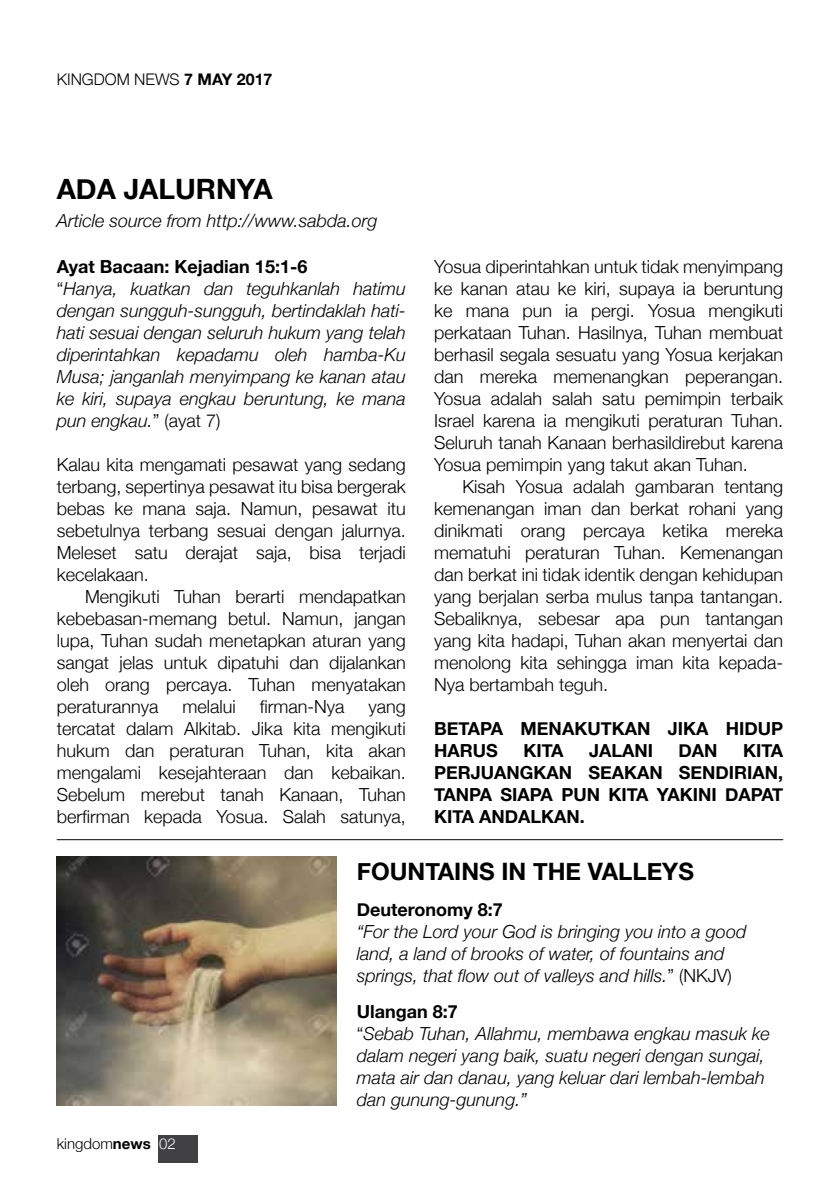
<style>
.page{position:relative;width:840px;height:1191px;background:#fff}
.page>*{position:absolute;margin:0;border:0;box-sizing:border-box;transform-origin:0 0}
.t1{font:700 28px "Helvetica Neue";color:#000}
.t2{font:700 24px "Helvetica Neue";color:#000}
.t3{font:300 18px/22px "Helvetica Neue";color:#000;text-align:justify}
.t4{font:italic 300 18px/22px "Helvetica Neue";color:#000}
.t5{font:700 18px "Helvetica Neue";color:#000}
.t6{font:300 16px "Helvetica Neue";color:#000}
.t7{font:300 15px "Helvetica Neue";color:#000}
.s1{font-weight:700}
.s2{font-weight:700;font-style:normal}
.s3{font-style:normal}
.s4{color:#fff}
</style>
<div class="page">
<div style="left:158px;top:1135px;width:39px;height:27px;background:#414042"></div>
<img style="left:57px;top:856px;width:279px;height:250px">
<hr style="left:57px;top:839px;width:725px;height:1px;background:#000">
<p class="t6" style="left:57px;top:66px;width:217px">Kingdom News <span class="s1">7 May 2017</span></p>
<h1 class="t1" style="left:57px;top:167px;width:217px">Ada Jalurnya</h1>
<p class="t4" style="left:57px;top:208px;width:322px">Article source from http://www.sabda.org</p>
<p class="t4" style="left:57px;top:254px;width:350px"><span class="s2">Ayat Bacaan: Kejadian 15:1-6<br></span><span class="s3">“</span>Hanya, kuatkan dan teguhkanlah hatimu dengan sungguh-sungguh, bertindaklah hati&shy;hati sesuai dengan seluruh hukum yang telah diperintahkan kepadamu oleh hamba-Ku Musa; janganlah menyimpang ke kanan atau ke kiri, supaya engkau beruntung, ke mana pun engkau.<span class="s3">” (ayat 7)</span></p>
<p class="t3" style="left:57px;top:452px;width:350px">Kalau kita mengamati pesawat yang sedang terbang, sepertinya pesawat itu bisa bergerak bebas ke mana saja. Namun, pesawat itu sebetulnya terbang sesuai dengan jalurnya.<br>Meleset satu derajat saja, bisa terjadi kecelakaan.</p>
<p class="t3" style="left:57px;top:584px;width:350px;text-indent:28px">Mengikuti Tuhan berarti mendapatkan kebebasan-memang betul. Namun, jangan lupa, Tuhan sudah menetapkan aturan yang sangat jelas untuk dipatuhi dan dijalankan oleh orang percaya. Tuhan menyatakan peraturannya</p>
<p class="t3" style="left:434px;top:254px;width:350px">Yosua diperintahkan untuk tidak menyimpang ke kanan atau ke kiri, supaya ia beruntung ke mana pun ia pergi. Yosua mengikuti perkataan Tuhan. Hasilnya, Tuhan membuat berhasil segala sesuatu yang Yosua kerjakan dan mereka memenangkan peperangan.<br>Yosua adalah salah satu pemimpin terbaik Israel karena ia mengikuti peraturan Tuhan.<br>Seluruh tanah Kanaan berhasildirebut karena Yosua pemimpin yang takut akan Tuhan.</p>
<p class="t3" style="left:434px;top:474px;width:350px;text-indent:28px">Kisah Yosua adalah gambaran tentang kemenangan iman dan berkat rohani yang dinikmati orang percaya ketika mereka mematuhi peraturan Tuhan. Kemenangan dan berkat ini tidak identik dengan kehidupan yang berjalan serba mulus tanpa tantangan.<br>Sebaliknya, sebesar apa pun tantangan yang kita hadapi, Tuhan akan menyertai dan menolong kita sehingga iman kita kepada-Nya bertambah teguh.</p>
<p class="t5" style="left:434px;top:714px;width:204px">BETAPA MENAKUTKAN</p>
<p class="t5" style="left:667px;top:714px;width:117px">JIKA HIDUP</p>
<p class="t5" style="left:434px;top:736px;width:27px">HARU</p>
<p class="t5" style="left:486px;top:736px;width:13px">S</p>
<p class="t5" style="left:523px;top:736px;width:41px">KITA</p>
<p class="t5" style="left:588px;top:736px;width:23px">JALAN</p>
<p class="t5" style="left:647px;top:736px;width:7px">I</p>
<p class="t5" style="left:678px;top:736px;width:14px">DAN</p>
<p class="t5" style="left:742px;top:736px;width:41px">KITA</p>
<p class="t5" style="left:434px;top:758px;width:60px">PERJUAN</p>
<p class="t5" style="left:519px;top:758px;width:40px">GKAN</p>
<p class="t5" style="left:588px;top:758px;width:62px">SEAKAN</p>
<p class="t5" style="left:678px;top:758px;width:106px">SENDIRIAN,</p>
<p class="t5" style="left:434px;top:780px;width:153px">TAN PA SIAPA PUN</p>
<p class="t5" style="left:608px;top:780px;width:176px">KITA YAKINI DAPAT</p>
<p class="t5" style="left:434px;top:802px;width:59px">KITA ANDAL</p>
<p class="t5" style="left:541px;top:802px;width:45px">KAN .</p>
<h2 class="t2" style="left:356px;top:852px;width:193px">fountains in the</h2>
<h2 class="t2" style="left:587px;top:852px;width:105px">valleys</h2>
<p class="t5" style="left:356px;top:895px;width:148px">Deuteronomy 8:7</p>
<p class="t4" style="left:356px;top:919px;width:391px">“For the Lord your God is bringing you into a good land, a land of brooks of water, of fountains and springs, that flow out of valleys and hills.<span class="s3">” (NKJV)</span></p>
<p class="t4" style="left:356px;top:999px;width:414px"><span class="s2">Ulangan 8:7<br></span><span class="s3">“</span>Sebab Tuhan, Allahmu, membawa engkau masuk ke dalam negeri yang baik, suatu negeri dengan sungai, mata air dan danau, yang keluar dari lembah-lembah dan gunung-gunung.”</p>
<p class="t3" style="left:182px;top:694px;width:55px">melalui</p>
<p class="t3" style="left:259px;top:694px;width:86px">firman-Nya</p>
<p class="t3" style="left:57px;top:694px;width:350px;text-indent:311px">yang tercatat dalam Alkitab. Jika kita mengikuti hukum dan peraturan Tuhan, kita akan mengalami kesejahteraan dan kebaikan.<br>Sebelum merebut tanah Kanaan, Tuhan berfirman kepada Yosua. Salah satunya,</p>
<p class="t7" style="left:57px;top:1131px;width:120px">kingdom<span class="s1">news</span> <span class="s4">02</span></p>
</div>
